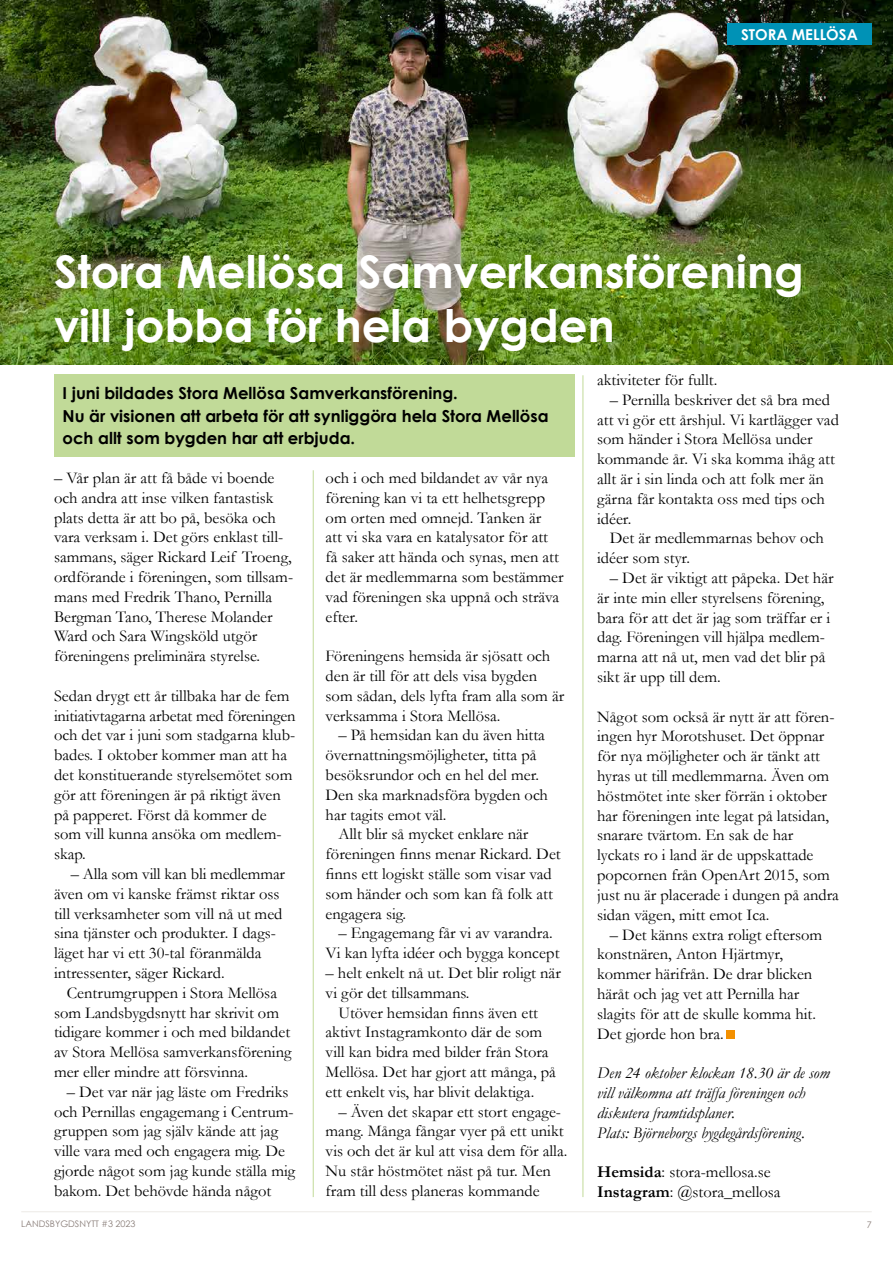
<style>
.page{position:relative;width:893px;height:1263px;background:#fff}
.page>*{position:absolute;margin:0;border:0;box-sizing:border-box;transform-origin:0 0}
.t1{font:700 45px/54px "Century Gothic";color:#fff}
.t2{font:16.5px/19.8px "Garamond";color:#000}
.t3{font:700 16.5px/22.5px "Century Gothic";color:#000}
.t4{font:italic 16.5px/19.8px "Garamond";color:#000}
.t5{font:700 15px "Century Gothic";color:#fff}
.t6{font:9px "Century Gothic";color:#887c77}
.s1{font-weight:700}
</style>
<div class="page">
<div style="left:726px;top:1030px;width:9px;height:9px;background:#f39000"></div>
<hr style="left:583px;top:375px;width:1px;height:822px;background:#c1da98">
<hr style="left:313px;top:470px;width:1px;height:727px;background:#c1da98">
<img style="left:0;top:0;width:893px;height:365px">
<div style="left:54px;top:374px;width:520px;height:83px;background:#c1da98"></div>
<div style="left:727px;top:23px;width:145px;height:22px;background:#0092b6"></div>
<hr style="left:21px;top:1211px;width:851px;height:1px;background:#eceae6">
<p class="t5" style="left:741px;top:25px;width:118px">STORA MELLÖSA</p>
<h1 class="t1" style="left:54px;top:243px;width:751px">Stora Mellösa Samverkansförening vill jobba för hela bygden</h1>
<p class="t3" style="left:63px;top:382px;width:488px">I juni bildades Stora Mellösa Samverkansförening.<br>Nu är visionen att arbeta för att synliggöra hela Stora Mellösa och allt som bygden har att erbjuda.</p>
<p class="t2" style="left:54px;top:468px;width:241px">– Vår plan är att få både vi boende och andra att inse vilken fantastisk plats detta är att bo på, besöka och vara verksam i. Det görs enklast till&shy;sammans, säger Rickard Leif Troeng, ordförande i föreningen, som tillsam&shy;mans med Fredrik Thano, Pernilla Bergman Tano, Therese Molander Ward och Sara Wingsköld utgör föreningens preliminära styrelse.</p>
<p class="t2" style="left:54px;top:685px;width:243px">Sedan drygt ett år tillbaka har de fem initiativtagarna arbetat med föreningen och det var i juni som stadgarna klub&shy;bades. I oktober kommer man att ha det konstituerande styrelsemötet som gör att föreningen är på riktigt även på papperet. Först då kommer de som vill kunna ansöka om medlem&shy;skap.</p>
<p class="t2" style="left:54px;top:864px;width:233px;text-indent:17px">– Alla som vill kan bli medlemmar även om vi kanske främst riktar oss till verksamheter som vill nå ut med sina tjänster och produkter. I dags&shy;läget har vi ett 30-tal föranmälda intressenter, säger Rickard.</p>
<p class="t2" style="left:54px;top:982px;width:239px;text-indent:13px">Centrumgruppen i Stora Mellösa som Landsbygdsnytt har skrivit om tidigare kommer i och med bildandet av Stora Mellösa samverkansförening mer eller mindre att försvinna.</p>
<p class="t2" style="left:54px;top:1081px;width:243px;text-indent:13px">– Det var när jag läste om Fredriks och Pernillas engagemang i Centrum&shy;gruppen som jag själv kände att jag ville vara med och engagera mig. De gjorde något som jag kunde ställa mig bakom. Det behövde hända något</p>
<p class="t2" style="left:597px;top:370px;width:122px">aktiviteter för fullt.</p>
<p class="t2" style="left:597px;top:390px;width:243px;text-indent:13px">– Pernilla beskriver det så bra med att vi gör ett årshjul. Vi kartlägger vad som händer i Stora Mellösa under kommande år. Vi ska komma ihåg att allt är i sin linda och att folk mer än gärna får kontakta oss med tips och idéer.</p>
<p class="t2" style="left:597px;top:528px;width:228px;text-indent:13px">Det är medlemmarnas behov och idéer som styr.</p>
<p class="t2" style="left:597px;top:568px;width:238px;text-indent:13px">– Det är viktigt att påpeka. Det här är inte min eller styrelsens förening, bara för att det är jag som träffar er i dag. Föreningen vill hjälpa medlem&shy;marna att nå ut, men vad det blir på sikt är upp till dem.</p>
<p class="t2" style="left:597px;top:706px;width:243px">Något som också är nytt är att fören&shy;ingen hyr Morotshuset. Det öppnar för nya möjligheter och är tänkt att hyras ut till medlemmarna. Även om höstmötet inte sker förrän i oktober har föreningen inte legat på latsidan, snarare tvärtom. En sak de har lyckats ro i land är de uppskattade popcornen från OpenArt 2015, som just nu är placerade i dungen på andra sidan vägen, mitt emot Ica.</p>
<p class="t2" style="left:597px;top:924px;width:227px;text-indent:13px">– Det känns extra roligt eftersom konstnären, Anton Hjärtmyr, kommer härifrån. De drar blicken häråt och jag vet att Pernilla har slagits för att de skulle komma hit.<br>Det gjorde hon bra.</p>
<p class="t4" style="left:597px;top:1063px;width:234px">Den 24 oktober klockan 18.30 är de som vill välkomna att träffa föreningen och diskutera framtidsplaner.<br>Plats: Björneborgs bygdegårdsförening.</p>
<p class="t2" style="left:597px;top:1162px;width:185px"><span class="s1">Hemsida</span>: stora-mellosa.se<br><span class="s1">Instagram</span>: @stora_mellosa</p>
<p class="t2" style="left:326px;top:468px;width:240px">och i och med bildandet av vår nya förening kan vi ta ett helhetsgrepp om orten med omnejd. Tanken är<br>att vi ska vara en katalysator för att få saker att hända och synas, men att det är medlemmarna som bestämmer vad föreningen ska uppnå och sträva efter.</p>
<p class="t2" style="left:326px;top:646px;width:240px">Föreningens hemsida är sjösatt och den är till för att dels visa bygden som sådan, dels lyfta fram alla som är verksamma i Stora Mellösa.</p>
<p class="t2" style="left:326px;top:725px;width:224px;text-indent:13px">– På hemsidan kan du även hitta övernattningsmöjligheter, titta på besöksrundor och en hel del mer.<br>Den ska marknadsföra bygden och har tagits emot väl.</p>
<p class="t2" style="left:326px;top:824px;width:237px;text-indent:13px">Allt blir så mycket enklare när föreningen finns menar Rickard. Det finns ett logiskt ställe som visar vad som händer och som kan få folk att engagera sig.</p>
<p class="t2" style="left:326px;top:923px;width:235px;text-align:center">– Engagemang får vi av varandra.<br>Vi kan lyfta idéer och bygga koncept</p>
<p class="t2" style="left:326px;top:963px;width:237px">– helt enkelt nå ut. Det blir roligt när vi gör det tillsammans.</p>
<p class="t2" style="left:326px;top:1002px;width:232px;text-indent:13px">Utöver hemsidan finns även ett aktivt Instagramkonto där de som vill kan bidra med bilder från Stora Mellösa. Det har gjort att många, på ett enkelt vis, har blivit delaktiga.</p>
<p class="t2" style="left:326px;top:1101px;width:243px;text-indent:13px">– Även det skapar ett stort engage&shy;mang. Många fångar vyer på ett unikt vis och det är kul att visa dem för alla.<br>Nu står höstmötet näst på tur. Men fram till dess planeras kommande</p>
<p class="t6" style="left:21px;top:1218px;width:116px">LANDSBYGDSNYTT #3 2023</p>
<p class="t6" style="left:867px;top:1219px;width:6px">7</p>
</div>
